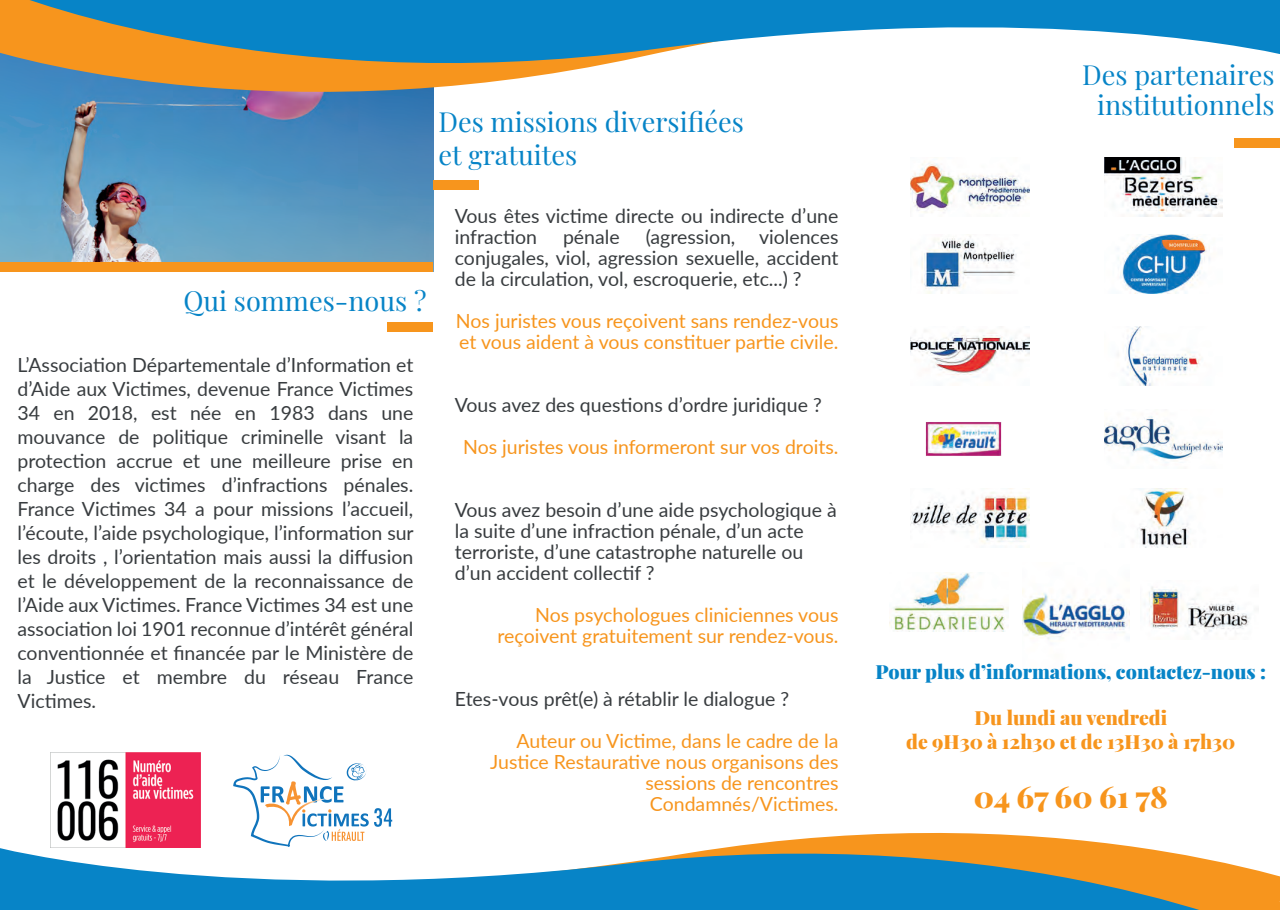
<style>
.page{position:relative;width:1280px;height:910px;background:#fff}
.page>*{position:absolute;margin:0;border:0;box-sizing:border-box;transform-origin:0 0}
.t1{font:900 30px "Playfair Display";color:#f7951d}
.t2{font:27.15px/32.5px "Playfair Display";color:#0784c7}
.t3{font:19.5px/24px "Lato";color:#383c3f;text-align:justify}
.t4{font:19.5px/21px "Lato";color:#f7951d;text-align:right}
.t5{font:900 19.5px/23.4px "Playfair Display";color:#f7951d;text-align:center}
.t6{font:900 19.5px "Playfair Display";color:#0784c7}
</style>
<div class="page">
<img style="left:1022px;top:589px;width:107px;height:50px">
<img style="left:0;top:141px;width:433px;height:121px">
<svg style="left:0;top:102px;width:434px;height:39px;background:#4b85b7"></svg>
<svg style="left:0;top:0;width:1280px;height:102px"></svg>
<div style="left:388px;top:323px;width:45px;height:9px;background:#f7951d"></div>
<div style="left:433px;top:180px;width:46px;height:10px;background:#f7951d"></div>
<div style="left:1234px;top:138px;width:46px;height:10px;background:#f7951d"></div>
<img style="left:51px;top:752px;width:150px;height:66px">
<svg style="left:0;top:818px;width:1280px;height:92px"></svg>
<img style="left:1104px;top:416px;width:118px;height:47px">
<img style="left:1104px;top:158px;width:118px;height:59px">
<img style="left:911px;top:161px;width:118px;height:52px">
<img style="left:1117px;top:235px;width:93px;height:59px">
<img style="left:1125px;top:326px;width:76px;height:60px">
<img style="left:921px;top:235px;width:96px;height:59px">
<img style="left:890px;top:573px;width:118px;height:59px">
<img style="left:1137px;top:488px;width:54px;height:59px">
<img style="left:911px;top:488px;width:118px;height:59px">
<img style="left:1149px;top:587px;width:101px;height:47px">
<img style="left:911px;top:326px;width:118px;height:51px">
<div style="left:0;top:262px;width:433px;height:10px;background:#f7951d"></div>
<svg style="left:233px;top:755px;width:159px;height:92px"></svg>
<img style="left:925px;top:422px;width:77px;height:34px">
<h2 class="t2" style="left:438px;top:104px;width:307px">Des missions diversifiées et gratuites</h2>
<h2 class="t2" style="left:183px;top:282px;width:245px">Qui sommes-nous ?</h2>
<p class="t3" style="left:17px;top:352px;width:398px">L’Association Départementale d’Information et d’Aide aux Victimes, devenue France Victimes 34 en 2018, est née en 1983 dans une mouvance de politique criminelle visant la protection accrue et une meilleure prise en charge des victimes d’infractions pénales.<br>France Victimes 34 a pour missions l’accueil, l’écoute, l’aide psychologique, l’information sur les droits , l’orientation mais aussi la diffusion et le développement de la reconnaissance de l’Aide aux Victimes. France Victimes 34 est une association loi 1901 reconnue d’intérêt général conventionnée et financée par le Ministère de la Justice et membre du réseau France Victimes.</p>
<p class="t3" style="left:455px;top:204px;width:385px;line-height:21px">Vous êtes victime directe ou indirecte d’une infraction</p>
<p class="t3" style="left:455px;top:225px;width:385px;line-height:21px;text-indent:191px">(agression, violences conjugales, viol, agression sexuelle, accident de la circulation, vol, escroquerie, etc...) ?</p>
<p class="t4" style="left:456px;top:309px;width:384px;text-align:left">Nos juristes vous reçoivent sans rendez-vous et vous aident à vous constituer partie civile.</p>
<p class="t3" style="left:563px;top:224px;width:58px">pénale</p>
<p class="t3" style="left:455px;top:392px;width:368px">Vous avez des questions d’ordre juridique ?</p>
<p class="t4" style="left:463px;top:435px;width:377px">Nos juristes vous informeront sur vos droits.</p>
<p class="t3" style="left:455px;top:498px;width:383px;line-height:21px;text-align:left">Vous avez besoin d’une aide psychologique à la suite d’une infraction pénale, d’un acte terroriste, d’une catastrophe naturelle ou d’un accident collectif ?</p>
<p class="t4" style="left:497px;top:603px;width:342px">Nos psychologues cliniciennes vous reçoivent gratuitement sur rendez-vous.</p>
<p class="t3" style="left:455px;top:686px;width:336px">Etes-vous prêt(e) à rétablir le dialogue ?</p>
<p class="t4" style="left:490px;top:729px;width:350px">Auteur ou Victime, dans le cadre de la<br>Justice Restaurative nous organisons des sessions de rencontres<br>Condamnés/Victimes.</p>
<h2 class="t2" style="left:1082px;top:58px;width:194px;line-height:30px;text-align:center">Des partenaires institutionnels</h2>
<p class="t6" style="left:876px;top:656px;width:392px">Pour plus d’informations, contactez-nous :</p>
<p class="t5" style="left:906px;top:705px;width:331px">Du lundi au vendredi<br>de 9H30 à 12h30 et de 13H30 à 17h30</p>
<h1 class="t1" style="left:974px;top:773px;width:195px">04 67 60 61 78</h1>
</div>
